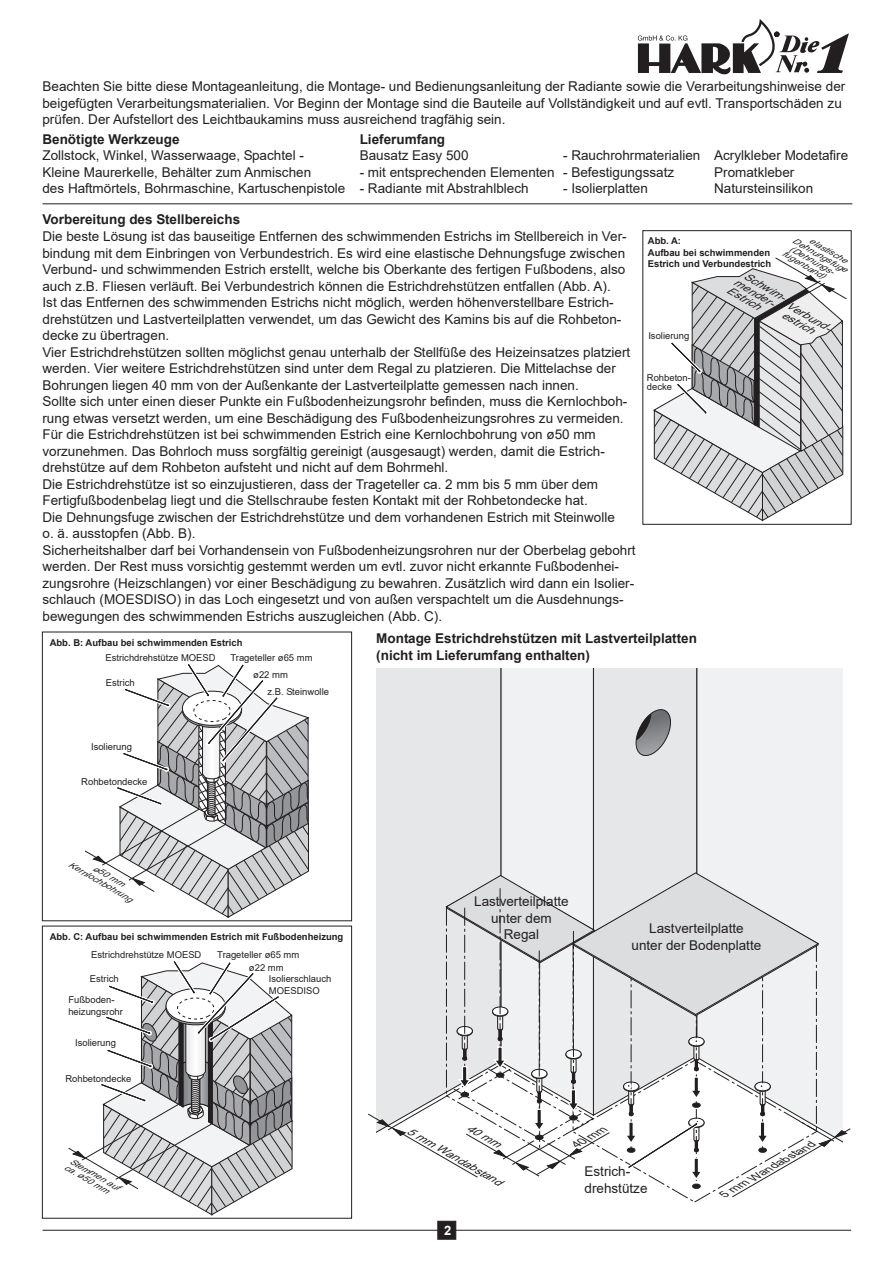
<style>
.page{position:relative;width:893px;height:1263px;background:#fff}
.page>*{position:absolute;margin:0;border:0;box-sizing:border-box;transform-origin:0 0}
.t1{font:13.5px/16.5px "Arial";color:#231f20}
.t2{font:700 13.5px/16.5px "Arial";color:#231f20}
.t3{font:700 13.05px "Arial";color:#fff}
.t4{font:italic 10.35px/10.4px "Arial";color:#231f20;scale:1.15 1}
.t5{font:9.45px/11.6px "Arial";color:#231f20}
.t6{font:700 9.45px/11.6px "Arial";color:#231f20}
.t7{font:italic 8.25px/16.4px "Arial";color:#231f20;scale:1.15 1}
</style>
<div class="page">
<hr style="left:43px;top:1230px;width:808px;height:1px;background:#231f20">
<div style="left:438px;top:1221px;width:18px;height:18px;background:#231f20;border:1px solid #231f20"></div>
<svg style="left:638px;top:19px;width:211px;height:56px"></svg>
<svg style="left:653px;top:257px;width:194px;height:264px"></svg>
<div style="left:42px;top:926px;width:310px;height:292px;border:1px solid #231f20"></div>
<svg style="left:68px;top:961px;width:224px;height:254px"></svg>
<div style="left:42px;top:632px;width:310px;height:289px;border:1px solid #231f20"></div>
<svg style="left:84px;top:664px;width:225px;height:254px"></svg>
<svg style="left:368px;top:669px;width:483px;height:533px"></svg>
<hr style="left:42px;top:204px;width:810px;height:1px;background:#231f20">
<p class="t1" style="left:42px;top:78px;width:804px">Beachten Sie bitte diese Montageanleitung, die Montage- und Bedienungsanleitung der Radiante sowie die Verarbeitungshinweise der beigefügten Verarbeitungsmaterialien. Vor Beginn der Montage sind die Bauteile auf Vollständigkeit und auf evtl. Transportschäden zu prüfen. Der Aufstellort des Leichtbaukamins muss ausreichend tragfähig sein.</p>
<p class="t2" style="left:42px;top:131px;width:139px">Benötigte Werkzeuge</p>
<p class="t1" style="left:42px;top:147px;width:304px">Zollstock, Winkel, Wasserwaage, Spachtel -<br>Kleine Maurerkelle, Behälter zum Anmischen<br>des Haftmörtels, Bohrmaschine, Kartuschenpistole</p>
<p class="t2" style="left:42px;top:211px;width:199px">Vorbereitung des Stellbereichs</p>
<p class="t2" style="left:360px;top:131px;width:87px">Lieferumfang</p>
<p class="t1" style="left:360px;top:147px;width:110px">Bausatz Easy 500</p>
<p class="t1" style="left:360px;top:164px;width:196px">- mit entsprechenden Elementen</p>
<p class="t1" style="left:360px;top:180px;width:170px">- Radiante mit Abstrahlblech</p>
<p class="t1" style="left:563px;top:147px;width:139px">- Rauchrohrmaterialien</p>
<p class="t1" style="left:563px;top:163px;width:113px">- Befestigungssatz</p>
<p class="t1" style="left:563px;top:180px;width:86px">- Isolierplatten</p>
<p class="t1" style="left:714px;top:147px;width:136px">Acrylkleber Modetafire<br>Promatkleber<br>Natursteinsilikon</p>
<p class="t1" style="left:42px;top:228px;width:595px">Die beste Lösung ist das bauseitige Entfernen des schwimmenden Estrichs im Stellbereich in Ver&shy;bindung mit dem Einbringen von Verbundestrich. Es wird eine elastische Dehnungsfuge zwischen Verbund- und schwimmenden Estrich erstellt, welche bis Oberkante des fertigen Fußbodens, also auch z.B. Fliesen verläuft. Bei Verbundestrich können die Estrichdrehstützen entfallen (Abb. A).<br>Ist das Entfernen des schwimmenden Estrichs nicht möglich, werden höhenverstellbare Estrich&shy;drehstützen und Lastverteilplatten verwendet, um das Gewicht des Kamins bis auf die Rohbeton&shy;decke zu übertragen.<br>Vier Estrichdrehstützen sollten möglichst genau unterhalb der Stellfüße des Heizeinsatzes platziert werden. Vier weitere Estrichdrehstützen sind unter dem Regal zu platzieren. Die Mittelachse der Bohrungen liegen 40 mm von der Außenkante der Lastverteilplatte gemessen nach innen.<br>Sollte sich unter einen dieser Punkte ein Fußbodenheizungsrohr befinden, muss die Kernlochboh&shy;rung etwas versetzt werden, um eine Beschädigung des Fußbodenheizungsrohres zu vermeiden.<br>Für die Estrichdrehstützen ist bei schwimmenden Estrich eine Kernlochbohrung von ø50 mm vorzunehmen. Das Bohrloch muss sorgfältig gereinigt (ausgesaugt) werden, damit die Estrich&shy;drehstütze auf dem Rohbeton aufsteht und nicht auf dem Bohrmehl.<br>Die Estrichdrehstütze ist so einzujustieren, dass der Trageteller ca. 2 mm bis 5 mm über dem Fertigfußbodenbelag liegt und die Stellschraube festen Kontakt mit der Rohbetondecke hat.<br>Die Dehnungsfuge zwischen der Estrichdrehstütze und dem vorhandenen Estrich mit Steinwolle<br>o. ä. ausstopfen (Abb. B).<br>Sicherheitshalber darf bei Vorhandensein von Fußbodenheizungsrohren nur der Oberbelag gebohrt werden. Der Rest muss vorsichtig gestemmt werden um evtl. zuvor nicht erkannte Fußbodenhei&shy;zungsrohre (Heizschlangen) vor einer Beschädigung zu bewahren. Zusätzlich wird dann ein Isolier&shy;schlauch (MOESDISO) in das Loch eingesetzt und von außen verspachtelt um die Ausdehnungs&shy;bewegungen des schwimmenden Estrichs auszugleichen (Abb. C).</p>
<p class="t6" style="left:648px;top:235px;width:125px">Abb. A:<br>Aufbau bei schwimmenden<br>Estrich und Verbundestrich</p>
<p class="t7" style="left:797px;top:233px;width:55px;rotate:30deg">Dehnungsfuge</p>
<p class="t7" style="left:803px;top:226px;width:49px;text-indent:13px;rotate:30deg">elastische (Dehnungs-</p>
<p class="t7" style="left:787px;top:246px;width:43px;rotate:30deg">fugenband)</p>
<p class="t4" style="left:741px;top:267px;width:49px;text-indent:7px;rotate:30deg">Schwim&shy;mender-<br>Estrich</p>
<p class="t4" style="left:790px;top:300px;width:45px;rotate:30deg">Verbund&shy;estrich</p>
<p class="t5" style="left:648px;top:330px;width:42px">Isolierung</p>
<p class="t5" style="left:647px;top:373px;width:46px;line-height:9.4px">Rohbeton&shy;decke</p>
<p class="t6" style="left:50px;top:637px;width:194px">Abb. B: Aufbau bei schwimmenden Estrich</p>
<p class="t5" style="left:105px;top:652px;width:112px">Estrichdrehstütze MOESD</p>
<p class="t5" style="left:230px;top:652px;width:84px">Trageteller ø65 mm</p>
<p class="t5" style="left:268px;top:686px;width:63px">z.B. Steinwolle</p>
<p class="t5" style="left:253px;top:669px;width:36px">ø22 mm</p>
<p class="t5" style="left:106px;top:676px;width:30px">Estrich</p>
<p class="t5" style="left:91px;top:740px;width:42px">Isolierung</p>
<p class="t5" style="left:81px;top:776px;width:68px">Rohbetondecke</p>
<p class="t7" style="left:73px;top:856px;width:64px;rotate:30deg">Kernlochbohrung</p>
<p class="t7" style="left:98px;top:860px;width:32px;rotate:30deg">ø50 mm</p>
<p class="t6" style="left:50px;top:931px;width:295px">Abb. C: Aufbau bei schwimmenden Estrich mit Fußbodenheizung</p>
<p class="t5" style="left:90px;top:973px;width:30px">Estrich</p>
<p class="t5" style="left:91px;top:949px;width:112px">Estrichdrehstütze MOESD</p>
<p class="t5" style="left:249px;top:948px;width:52px;line-height:13.4px;text-indent:-32px">Trageteller ø65 mm ø22 mm</p>
<p class="t5" style="left:269px;top:973px;width:64px">Isolierschlauch<br>MOESDISO</p>
<p class="t5" style="left:68px;top:994px;width:56px">Fußboden&shy;heizungsrohr</p>
<p class="t5" style="left:75px;top:1037px;width:42px">Isolierung</p>
<p class="t5" style="left:65px;top:1073px;width:68px">Rohbetondecke</p>
<p class="t7" style="left:71px;top:1155px;width:52px;line-height:8.2px;rotate:30deg">Stemmen auf ca. ø50 mm</p>
<p class="t2" style="left:376px;top:630px;width:322px">Montage Estrichdrehstützen mit Lastverteilplatten (nicht im Lieferumfang enthalten)</p>
<p class="t1" style="left:474px;top:893px;width:96px;text-align:center">Lastverteilplatte unter dem<br>Regal</p>
<p class="t1" style="left:632px;top:920px;width:131px;text-align:center">Lastverteilplatte<br>unter der Bodenplatte</p>
<p class="t4" style="left:470px;top:1122px;width:33px;rotate:30deg">40 mm</p>
<p class="t4" style="left:573px;top:1140px;width:33px;rotate:-30deg">40 mm</p>
<p class="t4" style="left:411px;top:1125px;width:94px;rotate:30deg">5 mm Wandabstand</p>
<p class="t1" style="left:585px;top:1163px;width:64px">Estrich&shy;drehstütze</p>
<p class="t3" style="left:444px;top:1221px;width:9px">2</p>
<p class="t4" style="left:720px;top:1190px;width:94px;rotate:-30deg">5 mm Wandabstand</p>
</div>
